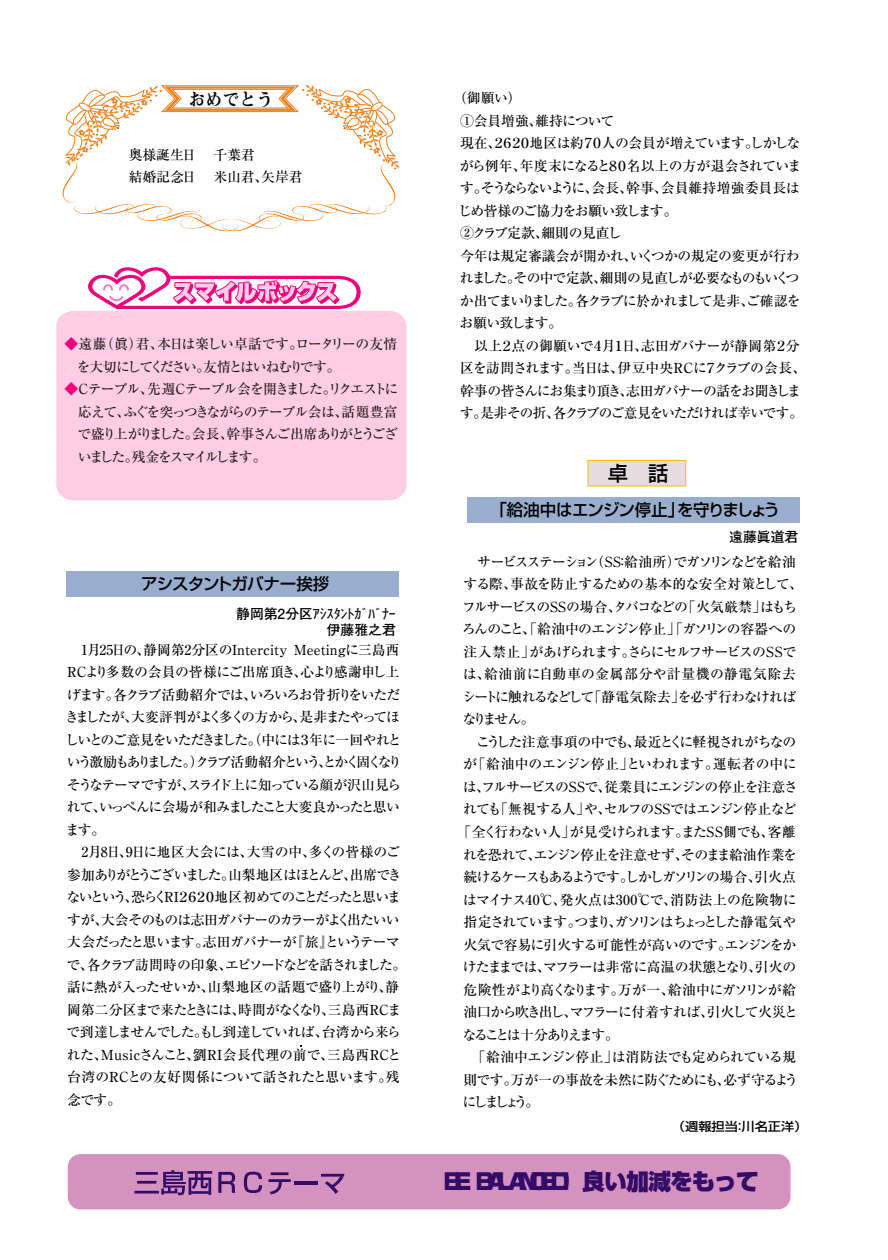
<style>
.page{position:relative;width:888px;height:1260px;background:#fff}
.page>*{position:absolute;margin:0;border:0;box-sizing:border-box;transform-origin:0 0}
.t1{font:900 22.5px "Shin Go Pro";letter-spacing:-.21em;color:#320c67}
.t2{font:500 20.25px "Shin Go Pro";color:#000}
.t3{font:18px "Midashi Min Pro MA31";color:#000;scale:.94 1}
.t4{font:500 16.5px "Shin Go Pro";letter-spacing:-.055em;color:#000}
.t5{font:500 13.8px/22.5px "Ryumin Pro";letter-spacing:-.07em;color:#000}
.t6{font:500 13.8px/22.5px "Ryumin Pro";letter-spacing:-.105em;color:#231815}
.t7{font:500 13.8px "Ryumin Pro";letter-spacing:-.1em;color:#000}
.t8{font:500 13.8px "Ryumin Pro";letter-spacing:-.12em;color:#000}
.t9{font:500 13.8px "Ryumin Pro";letter-spacing:-.05em;color:#000}
.t10{font:500 13.8px "Ryumin Pro";letter-spacing:-.04em;color:#000}
.t11{font:700 13.8px/16.5px "Futo Go B101 Pro";color:#000;text-align:right}
.t12{font:500 13.8px "Ryumin Pro";letter-spacing:-.13em;color:#000}
.t13{font:500 13.8px "Ryumin Pro";letter-spacing:-.09em;color:#000}
.t14{font:500 13.8px "Ryumin Pro";letter-spacing:.02em;color:#000}
.t15{font:500 13.8px "Ryumin Pro";letter-spacing:-.01em;color:#000}
.t16{font:500 13.8px "Ryumin Pro";letter-spacing:.05em;color:#000}
.t17{font:500 13.8px/22.5px "Ryumin Pro";color:#000}
.t18{font:500 13.8px "Ryumin Pro";letter-spacing:-.185em;color:#000}
.t19{font:500 12px "Shin Go Pro";color:#000;scale:1.1 1}
.s1{color:#f0027f}
</style>
<div class="page">
<div style="left:56px;top:311px;width:350px;height:189px;background:#fccde5"></div>
<div style="left:68px;top:1154px;width:723px;height:55px;background:#d591c0;border-radius:13px"></div>
<hr style="left:135px;top:1191px;width:24px;height:3px;background:#320c67">
<hr style="left:137px;top:1181px;width:19px;height:3px;background:#320c67">
<hr style="left:136px;top:1172px;width:22px;height:3px;background:#320c67">
<svg style="left:161px;top:1170px;width:51px;height:25px"></svg>
<svg style="left:218px;top:1172px;width:17px;height:21px"></svg>
<svg style="left:244px;top:1172px;width:18px;height:21px"></svg>
<svg style="left:268px;top:1172px;width:23px;height:22px"></svg>
<hr style="left:294px;top:1181px;width:24px;height:3px;background:#320c67">
<svg style="left:321px;top:1174px;width:24px;height:20px"></svg>
<svg style="left:88px;top:267px;width:273px;height:42px"></svg>
<svg style="left:62px;top:85px;width:338px;height:147px"></svg>
<div style="left:588px;top:460px;width:98px;height:26px;background:#e6dce0;border:1px solid #f0be15"></div>
<div style="left:467px;top:497px;width:333px;height:26px;background:#99aece"></div>
<div style="left:66px;top:571px;width:333px;height:26px;background:#99aece"></div>
<p class="t3" style="left:188px;top:85px;width:92px">おめでとう</p>
<p class="t17" style="left:129px;top:142px;width:69px">奥様誕生日結婚記念日</p>
<p class="t17" style="left:214px;top:142px;width:91px">千葉君<br>米山君、矢岸君</p>
<p class="t6" style="left:77px;top:332px;width:322px;text-indent:-13px"><span class="s1">◆</span>遠藤（眞）君、本日は楽しい卓話です。ロータリーの友情を大切にしてください。友情とはいねむりです。</p>
<p class="t6" style="left:78px;top:377px;width:322px;text-align:justify;text-indent:-13px"><span class="s1">◆</span>Ｃテーブル、先週Ｃテーブル会を開きました。リクエストに応えて、ふぐを突っつきながらのテーブル会は、話題豊富で盛り上がりました。会長、幹事さんご出席ありがとうございました。残金をスマイルします。</p>
<p class="t4" style="left:141px;top:570px;width:190px">アシスタントガバナー挨拶</p>
<p class="t11" style="left:236px;top:604px;width:161px">静岡第2分区ｱｼｽﾀﾝﾄｶﾞﾊﾞﾅｰ伊藤雅之君</p>
<p class="t5" style="left:65px;top:637px;width:343px">　1月25日の、静岡第2分区のIntercity Meetingに三島西<br>ＲＣより多数の会員の皆様にご出席頂き、心より感謝申し上げます。各クラブ活動紹介では、いろいろお骨折りをいただきましたが、大変評判がよく多くの方から、是非またやってほしいとのご意見をいただきました。（中には３年に一回やれという激励もありました。）クラブ活動紹介という、とかく固くなりそうなテーマですが、スライド上に知っている顔が沢山見られて、いっぺんに会場が和みましたこと大変良かったと思います。<br>　2月8日、9日に地区大会には、大雪の中、多くの皆様のご参加ありがとうございました。山梨地区はほとんど、出席できないという、恐らくＲＩ２６２０地区初めてのことだったと思いますが、大会そのものは志田ガバナーのカラーがよく出たいい大会だったと思います。志田ガバナーが『旅』というテーマで、各クラブ訪問時の印象、エピソードなどを話されました。話に熱が入ったせいか、山梨地区の話題で盛り上がり、静岡第二分区まで来たときには、時間がなくなり、三島西ＲＣまで到達しませんでした。もし到達していれば、台湾から来られた、Musicさんこと、劉ＲＩ会長代理の前で、三島西ＲＣと台湾のＲＣとの友好関係について話されたと思います。残念です。</p>
<p class="t5" style="left:458px;top:86px;width:350px;text-indent:-5px">（御願い）<br>①会員増強、維持について<br>現在、２６２０地区は約７０人の会員が増えています。しかしながら例年、年度末になると８０名以上の方が退会されています。そうならないように、会長、幹事、会員維持増強委員長はじめ皆様のご協力をお願い致します。<br>②クラブ定款、細則の見直し<br>今年は規定審議会が開かれ、いくつかの規定の変更が行われました。その中で定款、細則の見直しが必要なものもいくつか出てまいりました。各クラブに於かれまして是非、ご確認をお願い致します。<br>　以上２点の御願いで４月１日、志田ガバナーが静岡第２分区を訪問されます。当日は、伊豆中央ＲＣに７クラブの会長、幹事の皆さんにお集まり頂き、志田ガバナーの話をお聞きします。是非その折、各クラブのご意見をいただければ幸いです。</p>
<p class="t2" style="left:608px;top:457px;width:62px">卓　話</p>
<p class="t4" style="left:490px;top:496px;width:291px">「給油中はエンジン停止」を守りましょう</p>
<p class="t8" style="left:463px;top:551px;width:334px">　サービスステーション（ＳＳ：給油所）でガソリンなどを給油</p>
<p class="t10" style="left:463px;top:573px;width:341px">する際、事故を防止するための基本的な安全対策として、</p>
<p class="t12" style="left:462px;top:596px;width:336px">フルサービスのＳＳの場合、タバコなどの「火気厳禁」はもち</p>
<p class="t5" style="left:462px;top:617px;width:335px">ろんのこと、「給油中のエンジン停止」「ガソリンの容器への</p>
<p class="t5" style="left:463px;top:640px;width:335px">注入禁止」があげられます。さらにセルフサービスのＳＳで</p>
<p class="t16" style="left:463px;top:663px;width:334px">は、給油前に自動車の金属部分や計量機の静電気除去</p>
<p class="t5" style="left:462px;top:685px;width:336px">シートに触れるなどして「静電気除去」を必ず行わなければ</p>
<p class="t5" style="left:463px;top:707px;width:74px">なりません。</p>
<p class="t5" style="left:463px;top:730px;width:334px">　こうした注意事項の中でも、最近とくに軽視されがちなの</p>
<p class="t15" style="left:463px;top:753px;width:335px">が「給油中のエンジン停止」といわれます。運転者の中に</p>
<p class="t7" style="left:463px;top:776px;width:336px">は、フルサービスのＳＳで、従業員にエンジンの停止を注意さ</p>
<p class="t7" style="left:463px;top:798px;width:335px">れても「無視する人」や、セルフのＳＳではエンジン停止など</p>
<p class="t13" style="left:458px;top:821px;width:340px">「全く行わない人」が見受けられます。またＳＳ側でも、客離</p>
<p class="t5" style="left:463px;top:842px;width:336px">れを恐れて、エンジン停止を注意せず、そのまま給油作業を</p>
<p class="t8" style="left:463px;top:866px;width:334px">続けるケースもあるようです。しかしガソリンの場合、引火点</p>
<p class="t14" style="left:463px;top:889px;width:335px">はマイナス40℃、発火点は300℃で、消防法上の危険物に</p>
<p class="t7" style="left:463px;top:911px;width:334px">指定されています。つまり、ガソリンはちょっとした静電気や</p>
<p class="t10" style="left:463px;top:934px;width:334px">火気で容易に引火する可能性が高いのです。エンジンをか</p>
<p class="t9" style="left:463px;top:956px;width:335px">けたままでは、マフラーは非常に高温の状態となり、引火の</p>
<p class="t5" style="left:463px;top:977px;width:334px">危険性がより高くなります。万が一、給油中にガソリンが給</p>
<p class="t5" style="left:463px;top:1000px;width:336px">油口から吹き出し、マフラーに付着すれば、引火して火災と</p>
<p class="t18" style="left:463px;top:1024px;width:158px">なることは十分ありえます。</p>
<p class="t5" style="left:463px;top:1045px;width:334px">　「給油中エンジン停止」は消防法でも定められている規</p>
<p class="t9" style="left:463px;top:1069px;width:336px">則です。万が一の事故を未然に防ぐためにも、必ず守るよう</p>
<p class="t5" style="left:463px;top:1090px;width:78px">にしましょう。</p>
<p class="t11" style="left:729px;top:527px;width:71px">遠藤眞道君</p>
<p class="t19" style="left:672px;top:1117px;width:125px">（週報担当：川名正洋）</p>
<p class="t1" style="left:444px;top:1164px;width:316px">BE BALANCED! 良い加減をもって</p>
</div>
